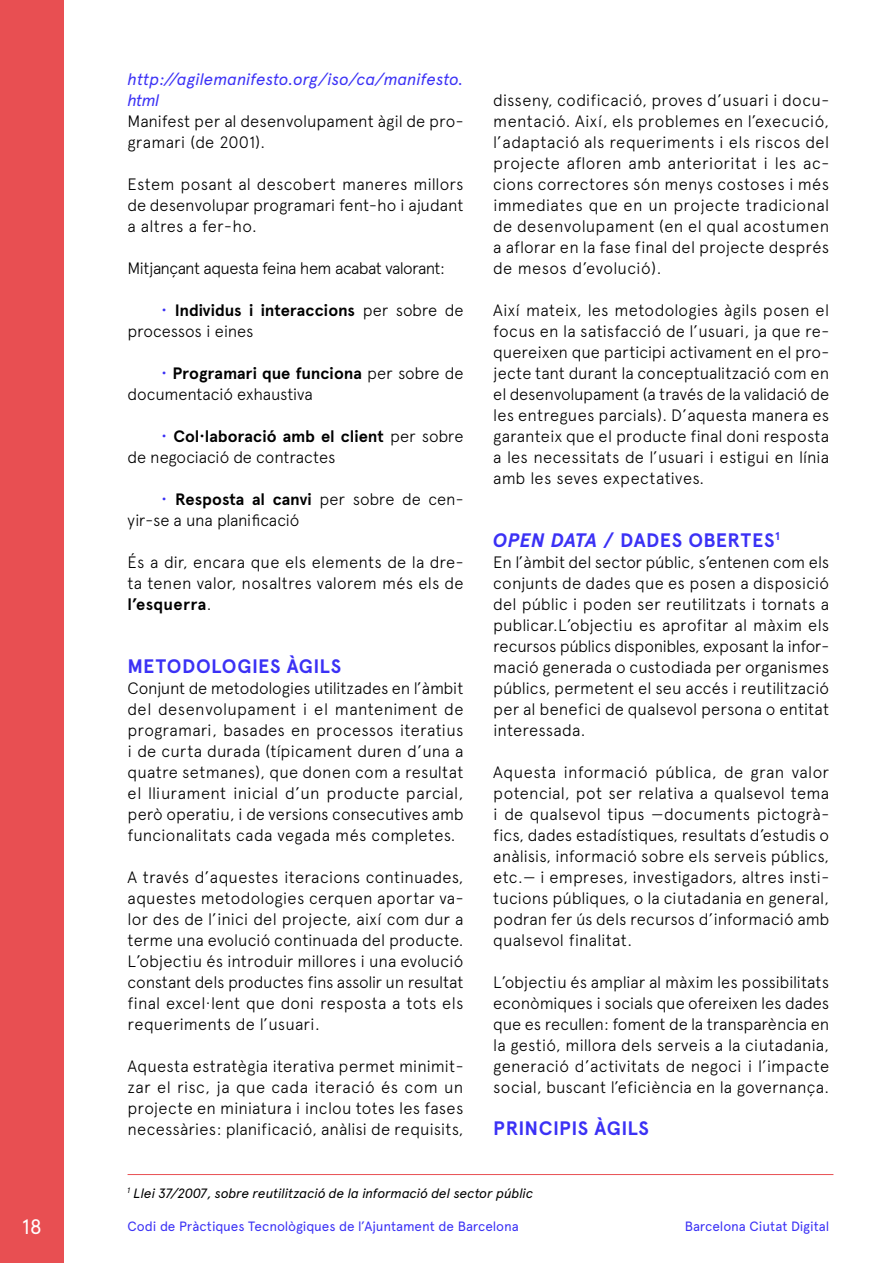
<style>
.page{position:relative;width:893px;height:1263px;background:#fff}
.page>*{position:absolute;margin:0;border:0;box-sizing:border-box;transform-origin:0 0}
.t1{font:21px "Apercu";color:#fff}
.t2{font:700 19.5px "Apercu";letter-spacing:.02em;color:#3b31f5}
.t3{font:300 16.5px/21px "Apercu";letter-spacing:.005em;color:#000;text-align:justify}
.t4{font:300 16.5px/21px "Apercu";letter-spacing:-.015em;color:#000}
.t5{font:300 16.5px/21px "Apercu";letter-spacing:-.02em;color:#000}
.t6{font:italic 16.5px/21px "Apercu";color:#3b31f5}
.t7{font:300 16.5px "Apercu";letter-spacing:-.04em;color:#000}
.t8{font:13.5px "Apercu";letter-spacing:-.005em;color:#3b31f5}
.t9{font:italic 13.5px "Apercu";letter-spacing:-.015em;color:#000}
.s1{font-weight:700;color:#3b31f5}
.s2{font-weight:700}
.s3{font-style:italic}
</style>
<div class="page">
<div style="left:0;top:0;width:64px;height:1263px;background:#e84f52"></div>
<hr style="left:128px;top:1174px;width:705px;height:1px;background:#e84f52">
<p class="t1" style="left:22px;top:1214px;width:22px">18</p>
<p class="t6" style="left:128px;top:67px;width:337px">http://agilemanifesto.org/iso/ca/manifesto. html</p>
<p class="t3" style="left:128px;top:110px;width:337px">Manifest per al desenvolupament àgil de pro&shy;gramari (de 2001).</p>
<p class="t3" style="left:128px;top:173px;width:337px">Estem posant al descobert maneres millors de desenvolupar programari fent-ho i ajudant a altres a fer-ho.</p>
<p class="t7" style="left:128px;top:258px;width:319px">Mitjançant aquesta feina hem acabat valorant:</p>
<p class="t3" style="left:128px;top:299px;width:337px;text-indent:34px"><span class="s1">·</span> <span class="s2">Individus i interaccions</span> per sobre de processos i eines</p>
<p class="t4" style="left:128px;top:362px;width:337px;text-indent:34px"><span class="s1">·</span> <span class="s2">Programari que funciona</span> per sobre de documentació exhaustiva</p>
<p class="t3" style="left:128px;top:425px;width:337px;text-indent:34px"><span class="s1">·</span> <span class="s2">Col·laboració amb el client</span> per sobre de negociació de contractes</p>
<p class="t5" style="left:128px;top:488px;width:337px;text-indent:34px"><span class="s1">·</span> <span class="s2">Resposta al canvi</span> per sobre de cen&shy;yir-se a una planificació</p>
<p class="t3" style="left:128px;top:551px;width:337px">És a dir, encara que els elements de la dre&shy;ta tenen valor, nosaltres valorem més els de <span class="s2">l’esquerra</span>.</p>
<p class="t2" style="left:128px;top:654px;width:215px">METODOLOGIES ÀGILS</p>
<p class="t3" style="left:128px;top:677px;width:337px">Conjunt de metodologies utilitzades en l’àmbit del desenvolupament i el manteniment de programari, basades en processos iteratius i de curta durada (típicament duren d’una a quatre setmanes), que donen com a resultat el lliurament inicial d’un producte parcial, però operatiu, i de versions consecutives amb funcionalitats cada vegada més completes.</p>
<p class="t3" style="left:128px;top:866px;width:337px">A través d’aquestes iteracions continuades, aquestes metodologies cerquen aportar va&shy;lor des de l’inici del projecte, així com dur a terme una evolució continuada del producte.<br>L’objectiu és introduir millores i una evolució constant dels productes fins assolir un resultat final excel·lent que doni resposta a tots els requeriments de l’usuari.</p>
<p class="t3" style="left:128px;top:1055px;width:337px">Aquesta estratègia iterativa permet minimit&shy;zar el risc, ja que cada iteració és com un projecte en miniatura i inclou totes les fases necessàries: planificació, anàlisi de requisits,</p>
<p class="t3" style="left:493px;top:89px;width:337px">disseny, codificació, proves d’usuari i docu&shy;mentació. Així, els problemes en l’execució, l’adaptació als requeriments i els riscos del projecte afloren amb anterioritat i les ac&shy;cions correctores són menys costoses i més immediates que en un projecte tradicional de desenvolupament (en el qual acostumen a aflorar en la fase final del projecte després de mesos d’evolució).</p>
<p class="t3" style="left:493px;top:299px;width:337px">Així mateix, les metodologies àgils posen el focus en la satisfacció de l’usuari, ja que re&shy;quereixen que participi activament en el pro&shy;jecte tant durant la conceptualització com en el desenvolupament (a través de la validació de les entregues parcials). D’aquesta manera es garanteix que el producte final doni resposta a les necessitats de l’usuari i estigui en línia amb les seves expectatives.</p>
<p class="t2" style="left:493px;top:528px;width:288px"><span class="s3">OPEN DATA</span> / DADES OBERTES<sup>1</sup></p>
<p class="t3" style="left:493px;top:551px;width:337px">En l’àmbit del sector públic, s’entenen com els conjunts de dades que es posen a disposició del públic i poden ser reutilitzats i tornats a publicar.L’objectiu es aprofitar al màxim els recursos públics disponibles, exposant la infor&shy;mació generada o custodiada per organismes públics, permetent el seu accés i reutilització per al benefici de qualsevol persona o entitat interessada.</p>
<p class="t3" style="left:493px;top:761px;width:337px">Aquesta informació pública, de gran valor potencial, pot ser relativa a qualsevol tema i de qualsevol tipus —documents pictogrà&shy;fics, dades estadístiques, resultats d’estudis o anàlisis, informació sobre els serveis públics, etc.— i empreses, investigadors, altres insti&shy;tucions públiques, o la ciutadania en general, podran fer ús dels recursos d’informació amb qualsevol finalitat.</p>
<p class="t3" style="left:493px;top:971px;width:337px">L’objectiu és ampliar al màxim les possibilitats econòmiques i socials que ofereixen les dades que es recullen: foment de la transparència en la gestió, millora dels serveis a la ciutadania, generació d’activitats de negoci i l’impacte social, buscant l’eficiència en la governança.</p>
<p class="t2" style="left:493px;top:1116px;width:157px">PRINCIPIS ÀGILS</p>
<p class="t9" style="left:128px;top:1182px;width:407px"><sup>1</sup> Llei 37/2007, sobre reutilització de la informació del sector públic</p>
<p class="t8" style="left:128px;top:1218px;width:393px">Codi de Pràctiques Tecnològiques de l’Ajuntament de Barcelona</p>
<p class="t8" style="left:685px;top:1218px;width:146px">Barcelona Ciutat Digital</p>
</div>
